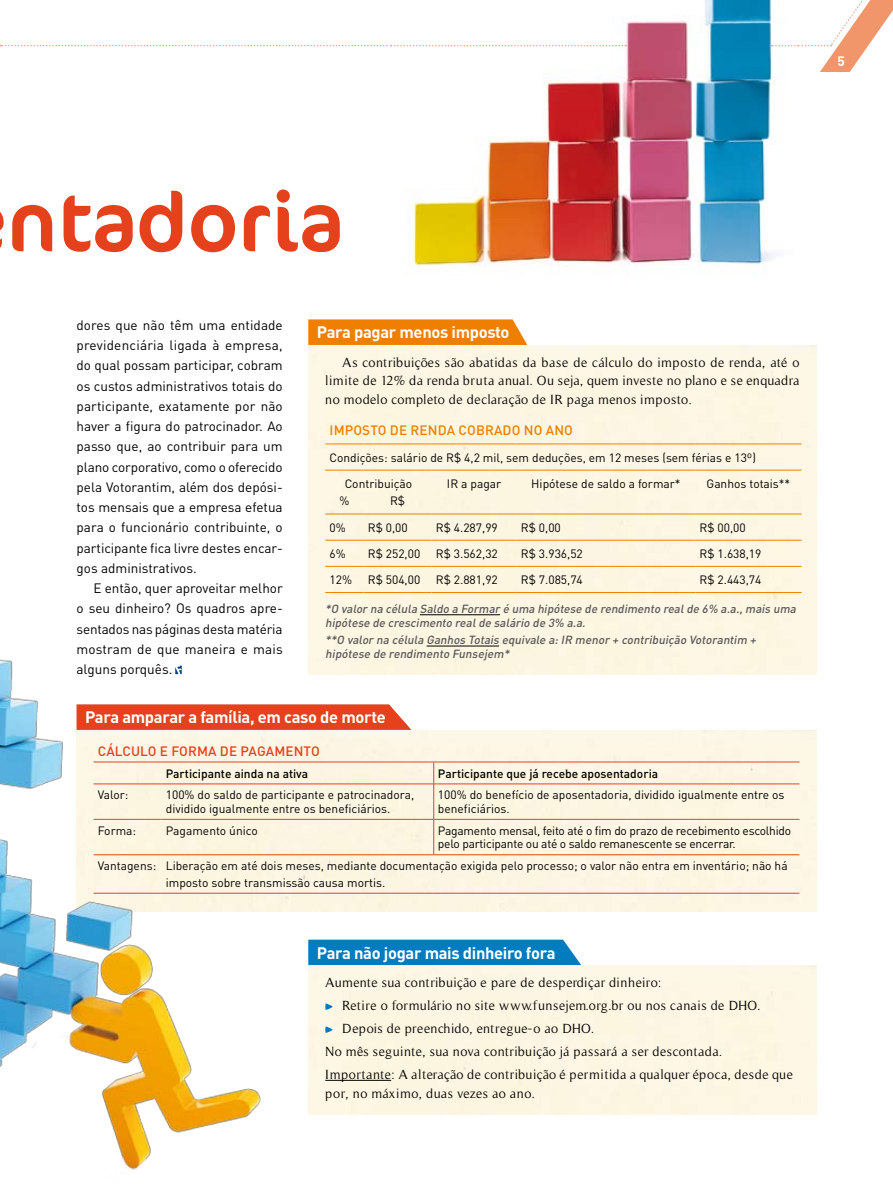
<style>
.page{position:relative;width:893px;height:1191px;background:#fff}
.page>*{position:absolute;margin:0;border:0;box-sizing:border-box;transform-origin:0 0}
.t1{font:84px "Cocon";color:#e6411d}
.t2{font:700 16.5px "DIN Pro";letter-spacing:-.03em;color:#fff}
.t3{font:13.5px/20.2px "DIN Pro";color:#000;text-align:justify}
.t4{font:13.5px/18.8px "Timeless";letter-spacing:.03em;color:#000;text-align:justify}
.t5{font:500 13.5px "DIN Pro";letter-spacing:.01em;color:#ee7f00}
.t6{font:500 13.5px "DIN Pro";letter-spacing:.01em;color:#e6411d}
.t7{font:700 13.5px "DIN Pro";color:#fff}
.t8{font:12px/13.5px "DIN Pro";color:#000}
.t9{font:500 12px "DIN Pro";color:#000}
.t10{font:italic 500 11.7px/13.5px "DIN Pro";letter-spacing:-.23em;color:#58585a}
</style>
<div class="page">
<svg style="left:337px;top:939px;width:244px;height:26px;background:#0f83c2"></svg>
<svg style="left:308px;top:319px;width:219px;height:26px;background:#ee850c"></svg>
<svg style="left:337px;top:704px;width:74px;height:26px;background:#e95f41"></svg>
<div style="left:308px;top:345px;width:508px;height:329px;background:#fcf6e3"></div>
<img style="left:0;top:546px;width:337px;height:624px">
<img style="left:405px;top:72px;width:371px;height:199px">
<svg style="left:0;top:0;width:893px;height:72px"></svg>
<svg style="left:175px;top:665px;width:7px;height:9px"></svg>
<hr style="left:325px;top:1080px;width:66px;height:1px;background:#000">
<svg style="left:325px;top:1003px;width:8px;height:7px"></svg>
<svg style="left:325px;top:1026px;width:8px;height:7px"></svg>
<hr style="left:420px;top:614px;width:80px;height:1px;background:#000">
<hr style="left:427px;top:645px;width:72px;height:1px;background:#000">
<hr style="left:325px;top:443px;width:39px;height:1px;background:#ee7f00">
<hr style="left:364px;top:443px;width:68px;height:1px;background:#ee7f00">
<hr style="left:432px;top:443px;width:85px;height:1px;background:#ee7f00">
<hr style="left:517px;top:443px;width:178px;height:1px;background:#ee7f00">
<hr style="left:695px;top:443px;width:106px;height:1px;background:#ee7f00">
<hr style="left:325px;top:470px;width:39px;height:1px;background:#ee7f00">
<hr style="left:364px;top:470px;width:68px;height:1px;background:#ee7f00">
<hr style="left:432px;top:470px;width:85px;height:1px;background:#ee7f00">
<hr style="left:517px;top:470px;width:178px;height:1px;background:#ee7f00">
<hr style="left:695px;top:470px;width:106px;height:1px;background:#ee7f00">
<hr style="left:325px;top:513px;width:39px;height:1px;background:#ee7f00">
<hr style="left:364px;top:513px;width:68px;height:1px;background:#ee7f00">
<hr style="left:432px;top:513px;width:85px;height:1px;background:#ee7f00">
<hr style="left:517px;top:513px;width:178px;height:1px;background:#ee7f00">
<hr style="left:695px;top:513px;width:106px;height:1px;background:#ee7f00">
<hr style="left:325px;top:540px;width:39px;height:1px;background:#ee7f00">
<hr style="left:364px;top:540px;width:68px;height:1px;background:#ee7f00">
<hr style="left:432px;top:540px;width:85px;height:1px;background:#ee7f00">
<hr style="left:517px;top:540px;width:178px;height:1px;background:#ee7f00">
<hr style="left:695px;top:540px;width:106px;height:1px;background:#ee7f00">
<hr style="left:325px;top:566px;width:39px;height:1px;background:#ee7f00">
<hr style="left:364px;top:566px;width:68px;height:1px;background:#ee7f00">
<hr style="left:432px;top:566px;width:85px;height:1px;background:#ee7f00">
<hr style="left:517px;top:566px;width:178px;height:1px;background:#ee7f00">
<hr style="left:695px;top:566px;width:106px;height:1px;background:#ee7f00">
<hr style="left:325px;top:592px;width:39px;height:1px;background:#ee7f00">
<hr style="left:364px;top:592px;width:68px;height:1px;background:#ee7f00">
<hr style="left:432px;top:592px;width:85px;height:1px;background:#ee7f00">
<hr style="left:517px;top:592px;width:178px;height:1px;background:#ee7f00">
<hr style="left:695px;top:592px;width:106px;height:1px;background:#ee7f00">
<hr style="left:94px;top:761px;width:68px;height:1px;background:#e6411d">
<hr style="left:162px;top:761px;width:272px;height:1px;background:#e6411d">
<hr style="left:434px;top:761px;width:365px;height:1px;background:#e6411d">
<hr style="left:94px;top:783px;width:68px;height:1px;background:#e6411d">
<hr style="left:162px;top:783px;width:272px;height:1px;background:#e6411d">
<hr style="left:434px;top:783px;width:365px;height:1px;background:#e6411d">
<hr style="left:94px;top:819px;width:68px;height:1px;background:#e6411d">
<hr style="left:162px;top:819px;width:272px;height:1px;background:#e6411d">
<hr style="left:434px;top:819px;width:365px;height:1px;background:#e6411d">
<hr style="left:94px;top:854px;width:68px;height:1px;background:#e6411d">
<hr style="left:162px;top:854px;width:272px;height:1px;background:#e6411d">
<hr style="left:434px;top:854px;width:365px;height:1px;background:#e6411d">
<hr style="left:94px;top:893px;width:68px;height:1px;background:#e6411d">
<hr style="left:162px;top:893px;width:272px;height:1px;background:#e6411d">
<hr style="left:434px;top:893px;width:365px;height:1px;background:#e6411d">
<svg style="left:433px;top:762px;width:1px;height:21px"></svg>
<hr style="left:433px;top:784px;width:1px;height:35px;background:#e6411d">
<hr style="left:433px;top:819px;width:1px;height:35px;background:#e6411d">
<p class="t7" style="left:837px;top:52px;width:9px">5</p>
<h1 class="t1" style="left:7px;top:173px;width:338px">ntadoria</h1>
<p class="t3" style="left:77px;top:314px;width:208px">dores que não têm uma entidade previdenciária ligada à empresa, do qual possam participar, cobram os custos administrativos totais do participante, exatamente por não haver a figura do patrocinador. Ao passo que, ao contribuir para um plano corporativo, como o oferecido pela Votorantim, além dos depósi&shy;tos mensais que a empresa efetua para o funcionário contribuinte, o participante fica livre destes encar&shy;gos administrativos.</p>
<p class="t3" style="left:77px;top:577px;width:208px;text-indent:17px">E então, quer aproveitar melhor o seu dinheiro? Os quadros apre&shy;sentados nas páginas desta matéria mostram de que maneira e mais alguns porquês.</p>
<h2 class="t2" style="left:317px;top:321px;width:194px">Para pagar menos imposto</h2>
<p class="t4" style="left:325px;top:353px;width:476px;text-indent:17px">As contribuições são abatidas da base de cálculo do imposto de renda, até o limite de 12% da renda bruta anual. Ou seja, quem investe no plano e se enquadra no modelo completo de declaração de IR paga menos imposto.</p>
<p class="t5" style="left:330px;top:421px;width:245px">Imposto de renda cobrado no ano</p>
<p class="t8" style="left:345px;top:444px;width:413px;line-height:26.1px;text-indent:-15px">Condições: salário de R$ 4,2 mil, sem deduções, em 12 meses (sem férias e 13º)<br>Contribuição</p>
<p class="t8" style="left:447px;top:476px;width:56px">IR a pagar</p>
<p class="t8" style="left:531px;top:476px;width:151px">H ipótese de saldo a formar*</p>
<p class="t8" style="left:706px;top:476px;width:85px">Ganhos totais**</p>
<p class="t8" style="left:339px;top:494px;width:11px">%</p>
<p class="t8" style="left:390px;top:494px;width:17px">R$</p>
<p class="t8" style="left:330px;top:520px;width:18px">0%</p>
<p class="t8" style="left:368px;top:520px;width:41px">R$ 0,00</p>
<p class="t8" style="left:436px;top:520px;width:64px">R$ 4.287,99</p>
<p class="t8" style="left:521px;top:520px;width:41px">R$ 0,00</p>
<p class="t8" style="left:699px;top:520px;width:48px">R$ 00,00</p>
<p class="t8" style="left:330px;top:546px;width:18px">6%</p>
<p class="t8" style="left:368px;top:546px;width:54px">R$ 252,00</p>
<p class="t8" style="left:436px;top:546px;width:64px">R$ 3.562,32</p>
<p class="t8" style="left:521px;top:546px;width:64px">R$ 3.936,52</p>
<p class="t8" style="left:699px;top:546px;width:64px">R$ 1.638,19</p>
<p class="t8" style="left:330px;top:572px;width:24px">12%</p>
<p class="t8" style="left:368px;top:572px;width:54px">R$ 504,00</p>
<p class="t8" style="left:436px;top:572px;width:64px">R$ 2.881,92</p>
<p class="t8" style="left:521px;top:572px;width:64px">R$ 7.085,74</p>
<p class="t8" style="left:699px;top:572px;width:64px">R$ 2.443,74</p>
<p class="t10" style="left:325px;top:602px;width:475px">*O valor na célula Saldo a Formar é uma hipótese de rendimento realde 6% a.a.,mais uma hipótese de crescimento realde salário de 3% a.a.</p>
<p class="t10" style="left:325px;top:633px;width:435px">**O valor na célula Ganhos Totais equivale a:IR menor + contribuição Votorantim + hipótese de rendimento Funsejem*</p>
<h2 class="t2" style="left:85px;top:706px;width:302px">Para amparar a família, em caso de morte</h2>
<p class="t6" style="left:98px;top:741px;width:223px">Cálculo e forma de pagamento</p>
<p class="t9" style="left:166px;top:765px;width:144px">Participante ainda na ativa</p>
<p class="t9" style="left:438px;top:765px;width:222px">Participante que já recebe aposentadoria</p>
<p class="t8" style="left:98px;top:788px;width:32px">Valor:</p>
<p class="t8" style="left:166px;top:788px;width:250px">100% do saldo de participante e patrocinadora, dividido igualmente entre os beneficiários.</p>
<p class="t8" style="left:438px;top:788px;width:348px">100% do benefício de aposentadoria, dividido igualmente entre os beneficiários.</p>
<p class="t8" style="left:98px;top:823px;width:40px">Forma:</p>
<p class="t8" style="left:166px;top:823px;width:94px">Pagamento único</p>
<p class="t8" style="left:438px;top:823px;width:355px">Pagamento mensal, feito até o fim do prazo de recebimento escolhido pelo participante ou até o saldo remanescente se encerrar.</p>
<p class="t8" style="left:166px;top:857px;width:623px;line-height:16.5px;text-indent:-68px">Vantagens: Liberação em até dois meses, mediante documentação exigida pelo processo; o valor não entra em inventário; não há imposto sobre transmissão causa mortis.</p>
<h2 class="t2" style="left:317px;top:941px;width:240px">Para não jogar mais dinheiro fora</h2>
<p class="t4" style="left:325px;top:973px;width:338px">Aumente sua contribuição e pare de desperdiçar dinheiro:</p>
<p class="t4" style="left:342px;top:996px;width:420px">Retire o formulário no site www.funsejem.org.br ou nos canais de DHO.</p>
<p class="t4" style="left:342px;top:1019px;width:254px">Depois de preenchido, entregue-o ao DHO.</p>
<p class="t4" style="left:325px;top:1042px;width:398px">No mês seguinte, sua nova contribuição já passará a ser descontada.</p>
<p class="t4" style="left:325px;top:1065px;width:469px">Importante: A alteração de contribuição é permitida a qualquer época, desde que</p>
<p class="t4" style="left:325px;top:1083px;width:211px">por, no máximo, duas vezes ao ano.</p>
</div>
